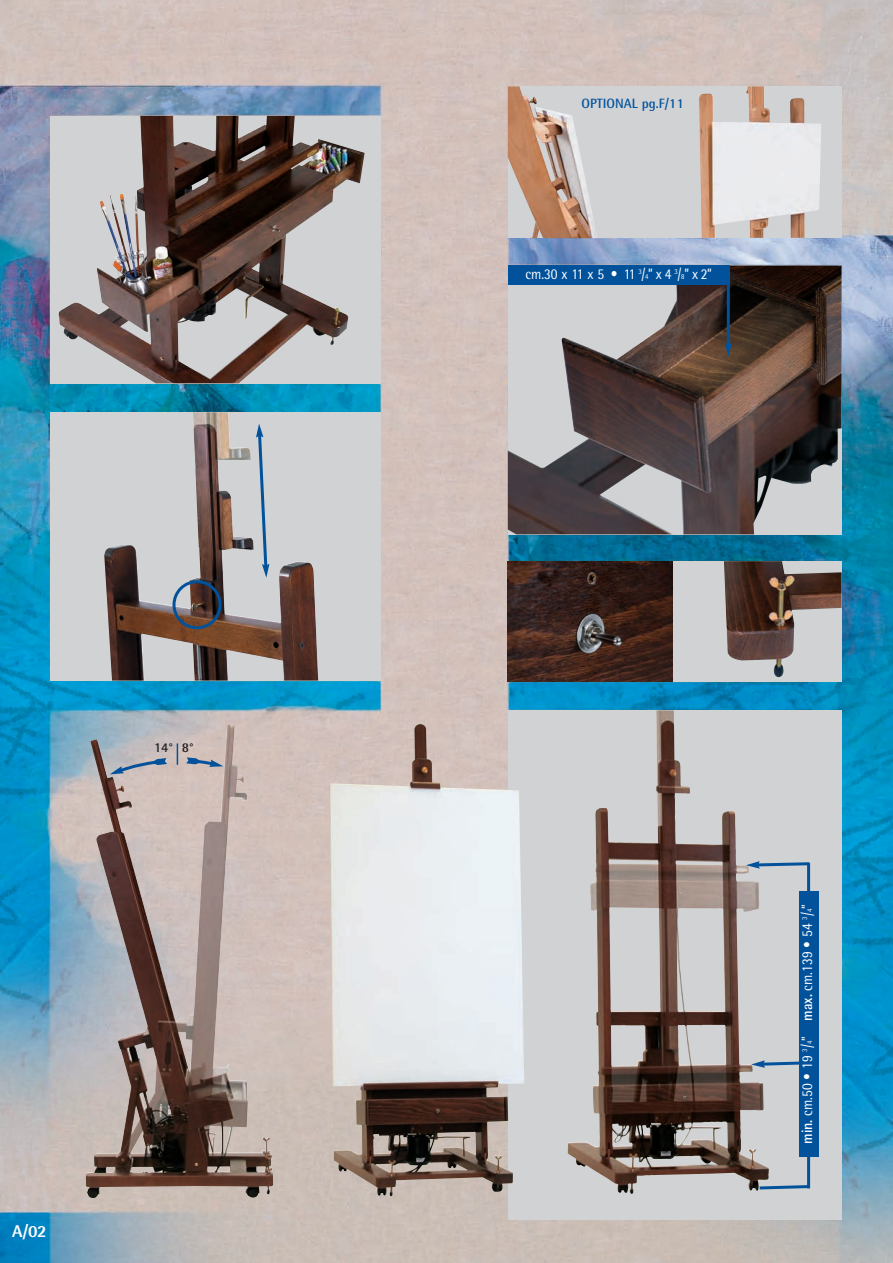
<style>
.page{position:relative;width:893px;height:1263px;background:#fff}
.page>*{position:absolute;margin:0;border:0;box-sizing:border-box;transform-origin:0 0}
.t1{font:800 17.1px "Rotis Semi Sans";color:#fff}
.t2{font:15px "Rotis Semi Sans";color:#fff;scale:.9 1}
.t3{font:700 13.5px "Rotis Semi Sans";color:#01529b}
.t4{font:700 13.5px "Rotis Semi Sans";color:#231f20}
.s1{font-size:7.5px}
.s2{font-weight:700}
</style>
<div class="page">
<img style="left:0;top:0;width:893px;height:1263px">
<svg style="left:508px;top:710px;width:334px;height:510px;background:#b8b4b4"></svg>
<img style="left:568px;top:710px;width:90px;height:484px">
<div style="left:51px;top:116px;width:330px;height:267px;background:#d1d2d4"></div>
<img style="left:59px;top:116px;width:306px;height:267px">
<img style="left:508px;top:561px;width:165px;height:121px">
<div style="left:673px;top:561px;width:169px;height:121px;background:#d1d2d4"></div>
<img style="left:724px;top:561px;width:118px;height:116px">
<img style="left:86px;top:724px;width:187px;height:474px">
<img style="left:329px;top:724px;width:195px;height:472px">
<img style="left:508px;top:266px;width:334px;height:268px">
<div style="left:51px;top:412px;width:330px;height:268px;background:#d1d2d4"></div>
<img style="left:104px;top:412px;width:214px;height:268px">
<hr style="left:807px;top:863px;width:3px;height:325px;background:#01529b">
<div style="left:799px;top:891px;width:19px;height:265px;background:#01529b"></div>
<svg style="left:110px;top:758px;width:57px;height:16px"></svg>
<svg style="left:186px;top:757px;width:37px;height:10px"></svg>
<svg style="left:177px;top:743px;width:1px;height:22px"></svg>
<div style="left:508px;top:266px;width:222px;height:19px;background:#01529b"></div>
<hr style="left:727px;top:267px;width:3px;height:78px;background:#01529b">
<svg style="left:725px;top:343px;width:7px;height:14px"></svg>
<svg style="left:746px;top:861px;width:66px;height:8px"></svg>
<svg style="left:751px;top:1060px;width:48px;height:8px"></svg>
<svg style="left:757px;top:1183px;width:55px;height:8px"></svg>
<div style="left:508px;top:86px;width:334px;height:152px;background:#d1d2d4"></div>
<img style="left:508px;top:86px;width:89px;height:152px">
<img style="left:699px;top:86px;width:122px;height:152px">
<svg style="left:256px;top:424px;width:13px;height:154px"></svg>
<svg style="left:172px;top:580px;width:50px;height:49px"></svg>
<p class="t4" style="left:154px;top:739px;width:21px">14°</p>
<p class="t4" style="left:182px;top:739px;width:14px">8°</p>
<p class="t1" style="left:12px;top:1221px;width:36px">A/02</p>
<p class="t3" style="left:581px;top:96px;width:104px">OPTIONAL pg.F/11</p>
<p class="t2" style="left:525px;top:265px;width:209px">cm.30 x 11 x 5 • 11 <sup>3</sup>/<span class="s1">4</span>” x 4 <sup>3</sup>/<span class="s1">8</span>” x 2”</p>
<p class="t2" style="left:798px;top:1144px;width:268px;rotate:-90deg"><span class="s2">min.</span> cm.50 • 19 <sup>3</sup>/<span class="s1">4</span>” <span class="s2">max.</span> cm.139 • 54 <sup>3</sup>/<span class="s1">4</span>”</p>
</div>
